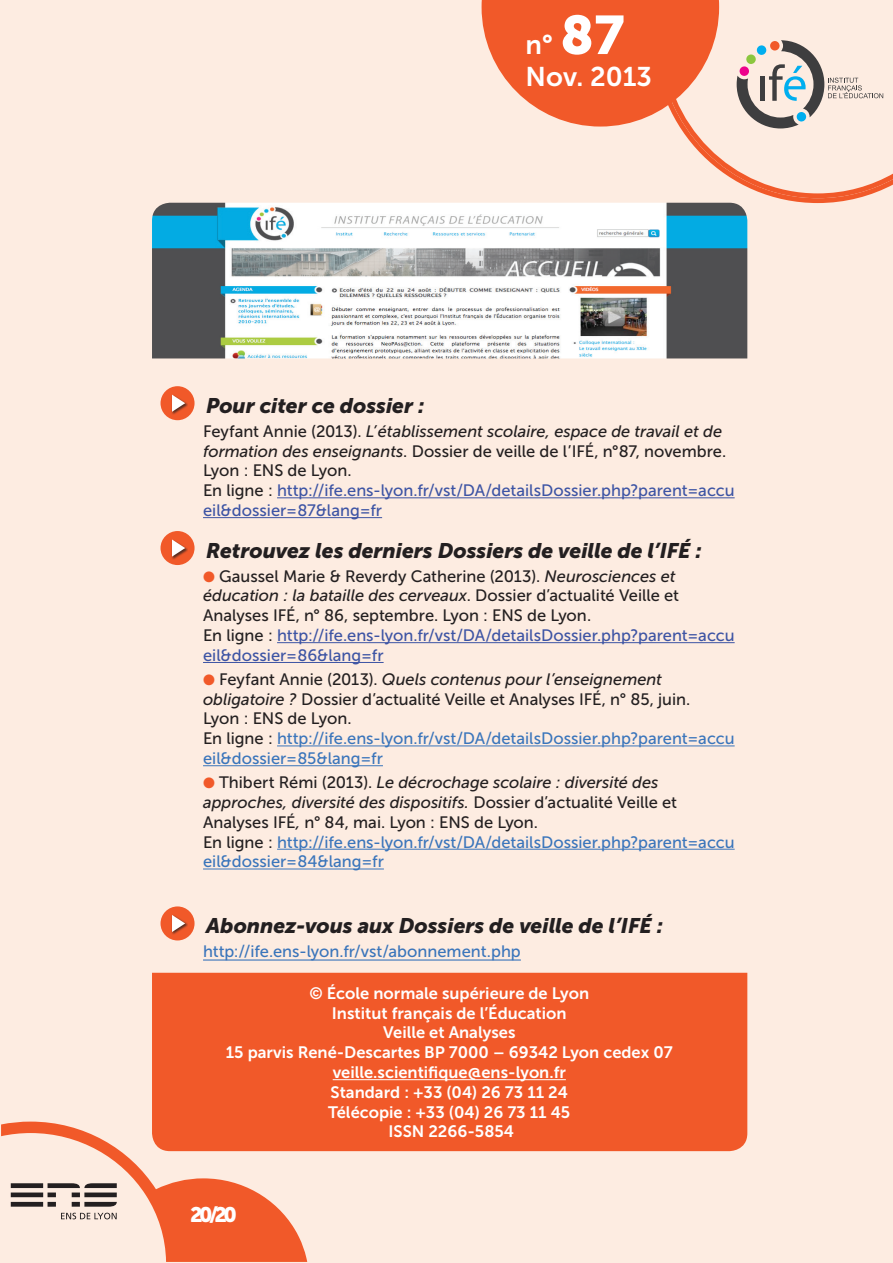
<style>
.page{position:relative;width:893px;height:1263px;background:#fdece1}
.page>*{position:absolute;margin:0;border:0;box-sizing:border-box;transform-origin:0 0}
.t1{font:27px/32.4px "Museo Sans 700";color:#fff}
.t2{font:italic 21px "Museo Sans 900";letter-spacing:-.01em;color:#231f20}
.t3{font:21px "Museo Sans 900";color:#fff}
.t4{font:16.5px/19.8px "Museo Sans 500";color:#231f20}
.t5{font:16.5px/19.8px "Museo Sans 500";color:#3d54a4}
.t6{font:16.5px/19.8px "Museo Sans 700";color:#fff;text-align:center}
.t7{font:16.5px "Museo Sans 500";color:#3a75bb}
.s1{font-family:"Museo Sans 900";font-size:54px}
.s2{color:#231f20}
.s3{font-style:italic;color:#231f20}
.s4{color:#f15929}
.s5{font-style:italic}
.s6{color:#3d54a4}
.s7{color:#3a75bb}
</style>
<div class="page">
<svg style="left:482px;top:0;width:172px;height:127px;background:#f26f44"></svg>
<svg style="left:654px;top:0;width:204px;height:203px"></svg>
<svg style="left:659px;top:0;width:234px;height:198px"></svg>
<svg style="left:1px;top:1121px;width:306px;height:141px"></svg>
<div style="left:152px;top:973px;width:595px;height:178px;background:#f15929"></div>
<hr style="left:333px;top:1079px;width:233px;height:1px;background:#fff">
<hr style="left:277px;top:497px;width:458px;height:1px;background:#3d54a4">
<hr style="left:203px;top:517px;width:179px;height:1px;background:#3d54a4">
<hr style="left:277px;top:642px;width:458px;height:1px;background:#3d54a4">
<hr style="left:203px;top:662px;width:181px;height:1px;background:#3d54a4">
<hr style="left:277px;top:745px;width:458px;height:1px;background:#3a75bb">
<hr style="left:203px;top:765px;width:180px;height:1px;background:#3a75bb">
<hr style="left:277px;top:849px;width:458px;height:1px;background:#3a75bb">
<hr style="left:203px;top:868px;width:181px;height:1px;background:#3a75bb">
<hr style="left:203px;top:959px;width:318px;height:1px;background:#3a75bb">
<div style="left:161px;top:386px;width:34px;height:34px;background:#f15929;border-radius:50%"></div>
<div style="left:171px;top:394px;width:17px;height:21px;background:#231f20;opacity:.75"></div>
<svg style="left:172px;top:395px;width:13px;height:17px"></svg>
<div style="left:161px;top:531px;width:34px;height:34px;background:#f15929;border-radius:50%"></div>
<div style="left:171px;top:539px;width:17px;height:21px;background:#231f20;opacity:.75"></div>
<svg style="left:172px;top:539px;width:13px;height:18px"></svg>
<div style="left:161px;top:906px;width:34px;height:34px;background:#f15929;border-radius:50%"></div>
<div style="left:171px;top:914px;width:17px;height:21px;background:#231f20;opacity:.75"></div>
<svg style="left:172px;top:915px;width:13px;height:17px"></svg>
<img style="left:152px;top:203px;width:595px;height:155px">
<svg style="left:737px;top:40px;width:146px;height:88px"></svg>
<div style="left:746px;top:54px;width:10px;height:10px;background:#8bc63e;border-radius:50%"></div>
<svg style="left:756px;top:45px;width:11px;height:10px"></svg>
<div style="left:770px;top:41px;width:10px;height:10px;background:#f15929;border-radius:50%"></div>
<svg style="left:796px;top:112px;width:10px;height:10px"></svg>
<div style="left:739px;top:66px;width:10px;height:10px;background:#ed028c;border-radius:50%"></div>
<h1 class="t1" style="left:526px;top:28px;width:128px">n° <span class="s1">87<br></span>Nov. 2013</h1>
<p class="t2" style="left:206px;top:393px;width:220px">Pour citer ce dossier :</p>
<p class="t5" style="left:203px;top:421px;width:533px"><span class="s2">Feyfant Annie (2013).</span> <span class="s3">L’établissement scolaire, espace de travail et de formation des enseignants</span><span class="s2">. Dossier de veille de l’IFÉ, n°87, novembre.<br>Lyon : ENS de Lyon.<br>En ligne :</span> http://ife.ens-lyon.fr/vst/DA/detailsDossier.php?parent=accu eil&amp;dossier=87&amp;lang=fr</p>
<p class="t2" style="left:206px;top:538px;width:497px">Retrouvez les derniers Dossiers de veille de l’ifé :</p>
<p class="t4" style="left:203px;top:566px;width:533px"><span class="s4">●</span> Gaussel Marie &amp; Reverdy Catherine (2013). <span class="s5">Neurosciences et éducation : la bataille des cerveaux</span>. Dossier d’actualité Veille et Analyses IFÉ, n° 86, septembre. Lyon : ENS de Lyon.<br>En ligne : <span class="s6">http://ife.ens-lyon.fr/vst/DA/detailsDossier.php?parent=accu eil&amp;dossier=86&amp;lang=fr</span></p>
<p class="t4" style="left:203px;top:669px;width:533px"><span class="s4">●</span> Feyfant Annie (2013). <span class="s5">Quels contenus pour l’enseignement obligatoire ?</span> Dossier d’actualité Veille et Analyses IFÉ, n° 85, juin.<br>Lyon : ENS de Lyon.<br>En ligne : <span class="s7">http://ife.ens-lyon.fr/vst/DA/detailsDossier.php?parent=accu eil&amp;dossier=85&amp;lang=fr</span></p>
<p class="t4" style="left:203px;top:773px;width:533px"><span class="s4">●</span> Thibert Rémi (2013). <span class="s5">Le décrochage scolaire : diversité des approches, diversité des dispositifs.</span> Dossier d’actualité Veille et Analyses IFÉ<span class="s5">,</span> n° 84, mai. Lyon : ENS de Lyon.<br>En ligne : <span class="s7">http://ife.ens-lyon.fr/vst/DA/detailsDossier.php?parent=accu eil&amp;dossier=84&amp;lang=fr</span></p>
<p class="t2" style="left:206px;top:914px;width:458px">Abonnez-vous aux Dossiers de veille de l’ifé :</p>
<p class="t7" style="left:203px;top:942px;width:319px">http://ife.ens-lyon.fr/vst/abonnement.php</p>
<p class="t6" style="left:226px;top:983px;width:448px">© École normale supérieure de Lyon<br>Institut français de l’Éducation<br>Veille et Analyses<br>15 parvis René-Descartes BP 7000 – 69342 Lyon cedex 07 veille.scientifique@ens-lyon.fr<br>Standard : +33 (04) 26 73 11 24<br>Télécopie : +33 (04) 26 73 11 45<br>ISSN 2266-5854</p>
<p class="t3" style="left:190px;top:1203px;width:48px">20/20</p>
</div>
